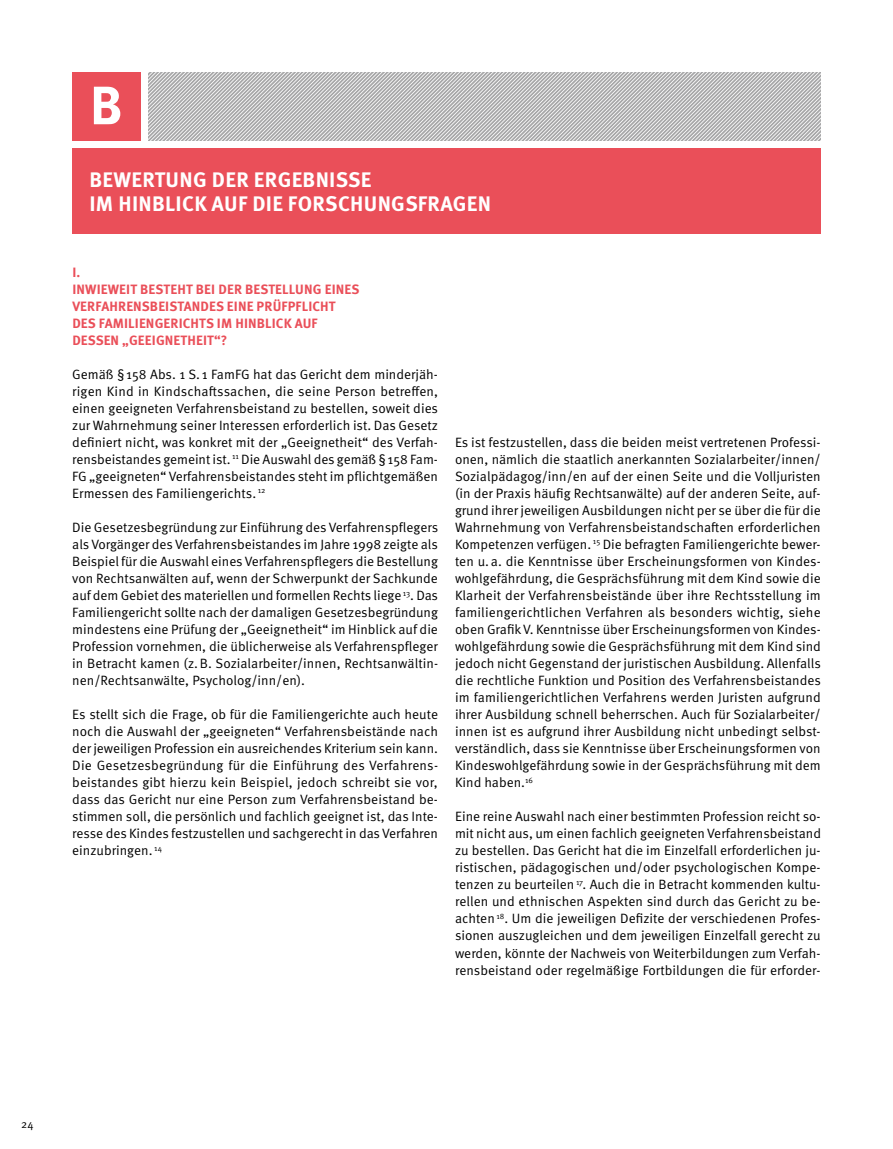
<style>
.page{position:relative;width:893px;height:1149px;background:#fff}
.page>*{position:absolute;margin:0;border:0;box-sizing:border-box;transform-origin:0 0}
.t1{font:700 54px "Meta Pro";color:#fff}
.t2{font:700 21px/24px "Meta Pro";letter-spacing:.015em;color:#fff}
.t3{font:13.5px/17px "Meta Pro Norm";color:#000;text-align:justify}
.t4{font:700 13.5px/17px "Meta Pro";letter-spacing:.01em;color:#ea4f59}
.t5{font:11.25px "Meta Pro Norm";color:#000}
</style>
<div class="page">
<div style="left:72px;top:149px;width:749px;height:85px;background:#ea4f59"></div>
<div style="left:72px;top:72px;width:68px;height:68px;background:#ea4f59"></div>
<svg style="left:149px;top:72px;width:672px;height:68px"></svg>
<h1 class="t1" style="left:90px;top:63px;width:34px">B</h1>
<h2 class="t2" style="left:89px;top:167px;width:403px">BEWERTUNG DER ERGEBNISSE<br>IM HINBLICK AUF DIE FORSCHUNGSFRAGEN</h2>
<p class="t4" style="left:72px;top:262px;width:289px">I.<br>INWIEWEIT BESTEHT BEI DER BESTELLUNG EINES<br>VERFAHRENSBEISTANDES EINE PRÜFPFLICHT<br>DES FAMILIENGERICHTS IM HINBLICK AUF<br>DESSEN „GEEIGNETHEIT“?</p>
<p class="t3" style="left:72px;top:364px;width:367px">Gemäß §158 Abs. 1 S. 1 FamFG hat das Gericht dem minderjäh&shy;rigen Kind in Kindschaftssachen, die seine Person betreffen, einen geeigneten Verfahrensbeistand zu bestellen, soweit dies zur Wahrnehmung seiner Interessen erforderlich ist. Das Gesetz definiert nicht, was konkret mit der „Geeignetheit“ des Verfah&shy;rensbeistandes gemeint ist. <sup>11</sup> Die Auswahl des gemäß §158 Fam-FG „geeigneten“ Verfahrensbeistandes steht im pflichtgemäßen Ermessen des Familiengerichts. <sup>12</sup></p>
<p class="t3" style="left:72px;top:517px;width:367px;text-align:left">Die Gesetzesbegründung zur Einführung des Verfahrenspflegers als Vorgänger des Verfahrensbeistandes im Jahre 1998 zeigte als Beispiel für die Auswahl eines Verfahrenspflegers die Bestellung von Rechtsanwälten auf, wenn der Schwerpunkt der Sachkunde auf dem Gebiet des materiellen und formellen Rechts liege <sup>13</sup>. Das Familiengericht sollte nach der damaligen Gesetzesbegründung mindestens eine Prüfung der „Geeignetheit“ im Hinblick auf die Profession vornehmen, die üblicherweise als Verfahrenspfleger in Betracht kamen (z.B. Sozialarbeiter/innen, Rechtsanwältin&shy;nen/Rechtsanwälte, Psycholog/inn/en).</p>
<p class="t3" style="left:72px;top:705px;width:367px">Es stellt sich die Frage, ob für die Familiengerichte auch heute noch die Auswahl der „geeigneten“ Verfahrensbeistände nach der jeweiligen Profession ein ausreichendes Kriterium sein kann.<br>Die Gesetzesbegründung für die Einführung des Verfahrens&shy;beistandes gibt hierzu kein Beispiel, jedoch schreibt sie vor, dass das Gericht nur eine Person zum Verfahrensbeistand be&shy;stimmen soll, die persönlich und fachlich geeignet ist, das Inte&shy;resse des Kindes festzustellen und sachgerecht in das Verfahren einzubringen. <sup>14</sup></p>
<p class="t3" style="left:455px;top:432px;width:367px">Es ist festzustellen, dass die beiden meist vertretenen Professi&shy;onen, nämlich die staatlich anerkannten Sozialarbeiter/innen/ Sozialpädagog/inn/en auf der einen Seite und die Volljuristen (in der Praxis häufig Rechtsanwälte) auf der anderen Seite, auf&shy;grund ihrer jeweiligen Ausbildungen nicht per se über die für die Wahrnehmung von Verfahrensbeistandschaften erforderlichen Kompetenzen verfügen. <sup>15</sup> Die befragten Familiengerichte bewer&shy;ten u.a. die Kenntnisse über Erscheinungsformen von Kindes&shy;wohlgefährdung, die Gesprächsführung mit dem Kind sowie die Klarheit der Verfahrensbeistände über ihre Rechtsstellung im familiengerichtlichen Verfahren als besonders wichtig, siehe oben Grafik V. Kenntnisse über Erscheinungsformen von Kindes&shy;wohlgefährdung sowie die Gesprächsführung mit dem Kind sind jedoch nicht Gegenstand der juristischen Ausbildung. Allenfalls die rechtliche Funktion und Position des Verfahrensbeistandes im familiengerichtlichen Verfahrens werden Juristen aufgrund ihrer Ausbildung schnell beherrschen. Auch für Sozialarbeiter/ innen ist es aufgrund ihrer Ausbildung nicht unbedingt selbst&shy;verständlich, dass sie Kenntnisse über Erscheinungsformen von Kindeswohlgefährdung sowie in der Gesprächsführung mit dem Kind haben.<sup>16</sup></p>
<p class="t3" style="left:455px;top:807px;width:368px;text-align:left">Eine reine Auswahl nach einer bestimmten Profession reicht so&shy;mit nicht aus, um einen fachlich geeigneten Verfahrensbeistand zu bestellen. Das Gericht hat die im Einzelfall erforderlichen ju&shy;ristischen, pädagogischen und/oder psychologischen Kompe&shy;tenzen zu beurteilen <sup>17</sup>. Auch die in Betracht kommenden kultu&shy;rellen und ethnischen Aspekten sind durch das Gericht zu be&shy;achten <sup>18</sup>. Um die jeweiligen Defizite der verschiedenen Profes&shy;sionen auszugleichen und dem jeweiligen Einzelfall gerecht zu werden, könnte der Nachweis von Weiterbildungen zum Verfah&shy;rensbeistand oder regelmäßige Fortbildungen die für erforder-</p>
<p class="t5" style="left:21px;top:1114px;width:14px">24</p>
</div>
